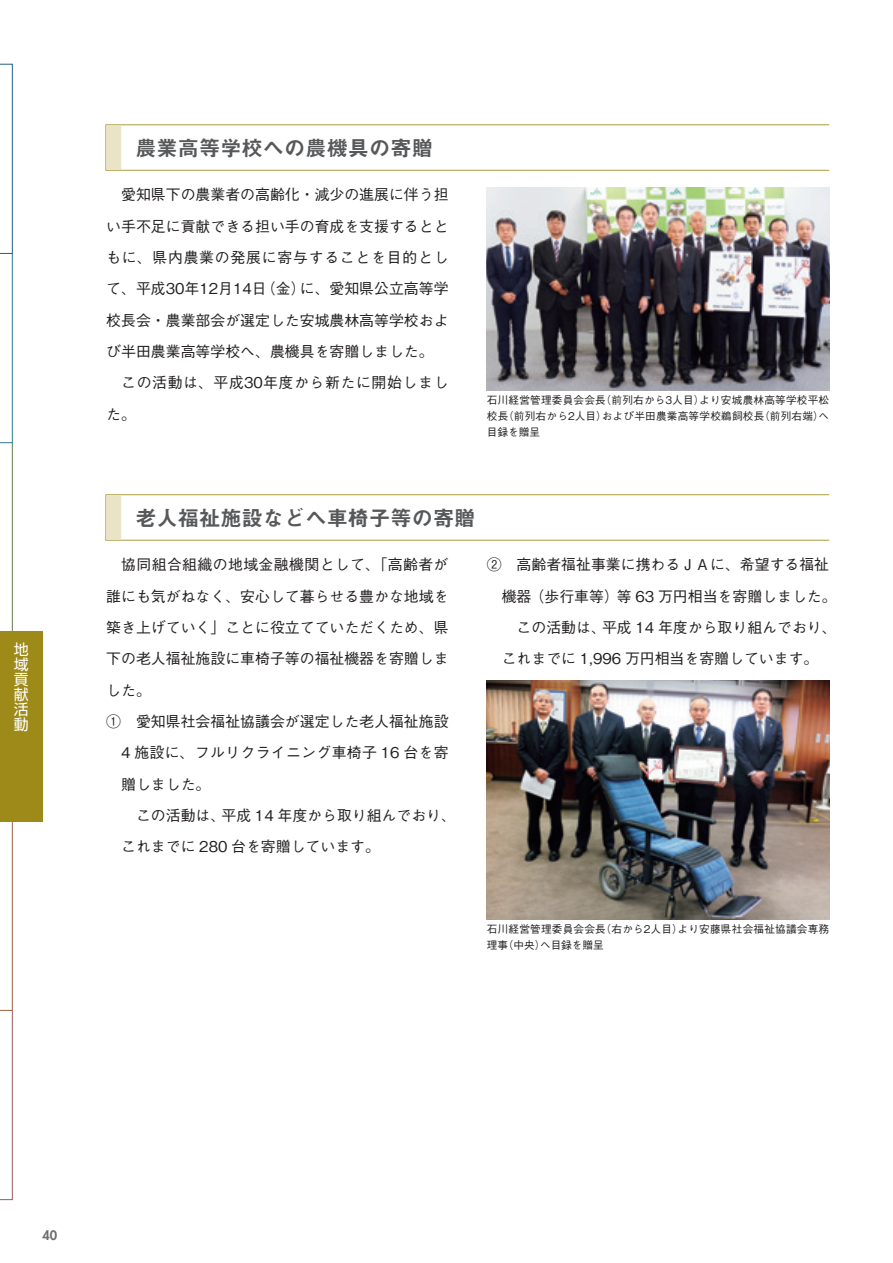
<style>
.page{position:relative;width:893px;height:1263px;background:#fff}
.page>*{position:absolute;margin:0;border:0;box-sizing:border-box;transform-origin:0 0}
.t1{font:21.3px "Midashi Go Pro MB31";color:#57585a}
.t2{font:500 14.85px/31.3px "Gothic BBB Pro";color:#231f20;text-align:justify}
.t3{font:500 14.85px/31.3px "Gothic BBB Pro";letter-spacing:.04em;color:#231f20}
.t4{font:500 14.85px "Gothic BBB Pro";letter-spacing:.025em;color:#231f20}
.t5{font:500 14.85px "Gothic BBB Pro";letter-spacing:.02em;color:#231f20}
.t6{font:14.85px/14.9px "Shin Go Pro";color:#fff;text-align:justify}
.t7{font:800 12.75px "Futura";color:#6c6d70}
.t8{font:500 10.65px/15.9px "Gothic BBB Pro";letter-spacing:.02em;color:#231f20;text-align:justify}
</style>
<div class="page">
<svg style="left:0;top:64px;width:13px;height:1136px"></svg>
<div style="left:0;top:631px;width:43px;height:190px;background:#9e8a19"></div>
<svg style="left:105px;top:124px;width:724px;height:47px"></svg>
<div style="left:106px;top:125px;width:727px;height:45px;background:#fff"></div>
<div style="left:106px;top:125px;width:15px;height:45px;background:#eae4c7"></div>
<div style="left:105px;top:494px;width:724px;height:47px;background:#c4b874"></div>
<div style="left:106px;top:495px;width:727px;height:45px;background:#fff"></div>
<div style="left:106px;top:495px;width:15px;height:45px;background:#eae4c7"></div>
<img style="left:487px;top:187px;width:342px;height:203px">
<img style="left:487px;top:681px;width:342px;height:238px">
<p class="t6" style="left:14px;top:640px;width:16px">地地地地地地</p>
<h1 class="t1" style="left:135px;top:131px;width:299px">農業高等学校への農機具の寄贈</h1>
<p class="t2" style="left:106px;top:177px;width:344px;text-indent:15px">愛知県下の農業者の高齢化・減少の進展に伴う担い手不足に貢献できる担い手の育成を支援するとともに、県内農業の発展に寄与することを目的として、平成30年12月14日（金）に、愛知県公立高等学校長会・農業部会が選定した安城農林高等学校および半田農業高等学校へ、農機具を寄贈しました。</p>
<p class="t3" style="left:106px;top:365px;width:344px;text-indent:15px">この活動は、平成30年度から新たに開始しました。</p>
<p class="t8" style="left:487px;top:390px;width:344px">石川経営管理委員会会長（前列右から3人目）より安城農林高等学校平松校長（前列右から2人目）および半田農業高等学校鵜飼校長（前列右端）へ目録を贈呈</p>
<h1 class="t1" style="left:135px;top:501px;width:342px">老人福祉施設などへ車椅子等の寄贈</h1>
<p class="t4" style="left:121px;top:553px;width:329px">協同組合組織の地域金融機関として、「高齢者が</p>
<p class="t2" style="left:106px;top:578px;width:344px">誰にも気がねなく、安心して暮らせる豊かな地域を</p>
<p class="t2" style="left:106px;top:610px;width:344px">築き上げていく」ことに役立てていただくため、県</p>
<p class="t2" style="left:106px;top:641px;width:344px">下の老人福祉施設に車椅子等の福祉機器を寄贈しま</p>
<p class="t2" style="left:106px;top:672px;width:46px">した。</p>
<p class="t2" style="left:106px;top:704px;width:344px">①　愛知県社会福祉協議会が選定した老人福祉施設</p>
<p class="t5" style="left:121px;top:741px;width:329px">4 施設に、フルリクライニング車椅子 16 台を寄</p>
<p class="t2" style="left:121px;top:766px;width:91px">贈しました。</p>
<p class="t2" style="left:121px;top:798px;width:336px">　この活動は、平成 14 年度から取り組んでおり、</p>
<p class="t2" style="left:121px;top:829px;width:260px">これまでに 280 台を寄贈しています。</p>
<p class="t2" style="left:502px;top:547px;width:336px;text-align:left;text-indent:-15px">②　高齢者福祉事業に携わるＪＡに、希望する福祉機器（歩行車等）等 63 万円相当を寄贈しました。　この活動は、平成 14 年度から取り組んでおり、これまでに 1,996 万円相当を寄贈しています。</p>
<p class="t8" style="left:487px;top:919px;width:344px">石川経営管理委員会会長（右から2人目）より安藤県社会福祉協議会専務理事（中央）へ目録を贈呈</p>
<p class="t7" style="left:43px;top:1227px;width:16px">40</p>
</div>
